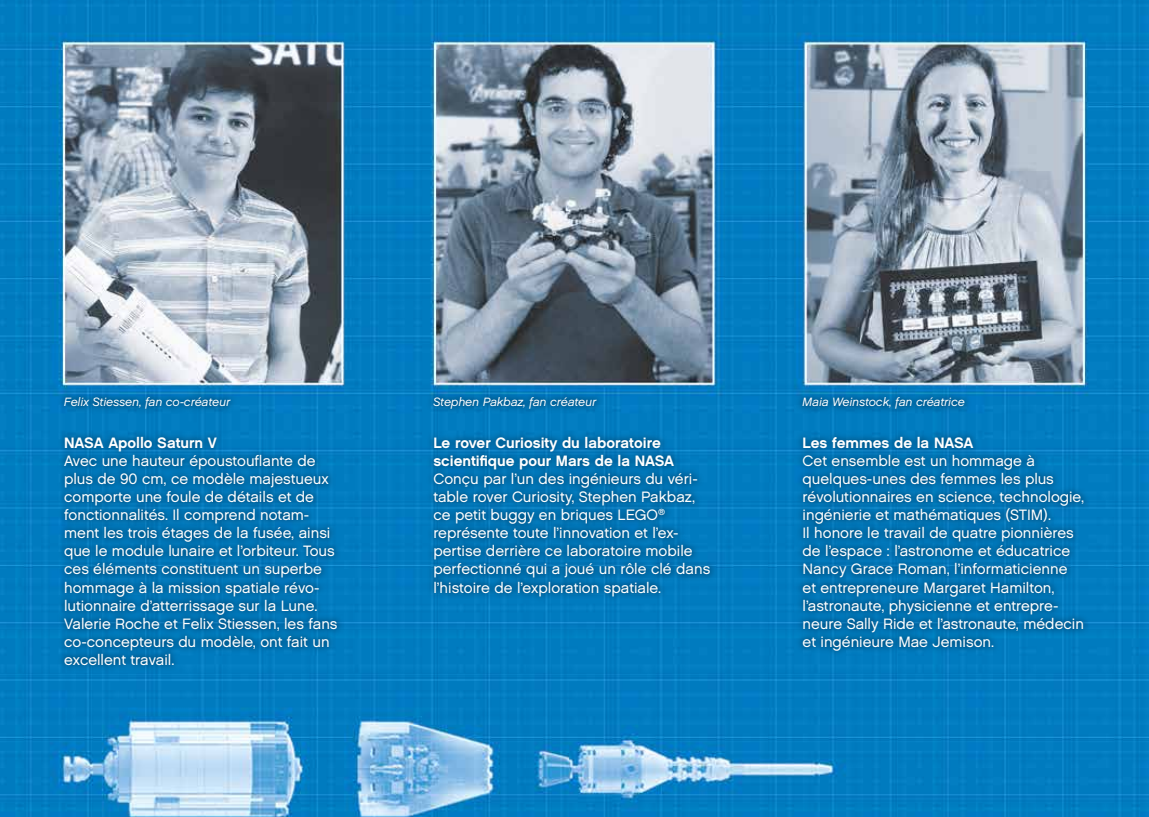
<style>
.page{position:relative;width:1149px;height:817px;background:#fff}
.page>*{position:absolute;margin:0;border:0;box-sizing:border-box;transform-origin:0 0}
.t1{font:15px/18px "LEGO Chalet 60";color:#fff}
.t2{font:700 15px/18px "LEGO Chalet 60";color:#fff}
.t3{font:italic 12px "LEGO Chalet 60";color:#fff}
</style>
<div class="page">
<img style="left:0;top:0;width:1148px;height:816px">
<div style="left:57px;top:429px;width:287px;height:242px;background:#004b78;opacity:.75"></div>
<div style="left:426px;top:429px;width:291px;height:173px;background:#004b78;opacity:.75"></div>
<div style="left:795px;top:429px;width:295px;height:228px;background:#004b78;opacity:.75"></div>
<div style="left:57px;top:390px;width:181px;height:26px;background:#004b78;opacity:.75"></div>
<div style="left:426px;top:390px;width:177px;height:25px;background:#004b78;opacity:.75"></div>
<div style="left:795px;top:390px;width:176px;height:26px;background:#004b78;opacity:.75"></div>
<p class="t3" style="left:64px;top:394px;width:168px">Felix Stiessen, fan co-créateur</p>
<p class="t3" style="left:433px;top:394px;width:165px">Stephen Pakbaz, fan créateur</p>
<p class="t3" style="left:802px;top:394px;width:164px">Maia Weinstock, fan créatrice</p>
<p class="t2" style="left:64px;top:434px;width:154px">NASA Apollo Saturn V</p>
<p class="t1" style="left:64px;top:452px;width:275px">Avec une hauteur époustouflante de plus de 90 cm, ce modèle majestueux comporte une foule de détails et de fonctionnalités. Il comprend notam&shy;ment les trois étages de la fusée, ainsi que le module lunaire et l’orbiteur. Tous ces éléments constituent un superbe hommage à la mission spatiale révo&shy;lutionnaire d’atterrissage sur la Lune.<br>Valerie Roche et Felix Stiessen, les fans co-concepteurs du modèle, ont fait un excellent travail.</p>
<p class="t2" style="left:433px;top:434px;width:242px">Le rover Curiosity du laboratoire scientifique pour Mars de la NASA</p>
<p class="t1" style="left:433px;top:470px;width:278px">Conçu par l’un des ingénieurs du véri&shy;table rover Curiosity, Stephen Pakbaz, ce petit buggy en briques LEGO<sup>® </sup>représente toute l’innovation et l’ex&shy;pertise derrière ce laboratoire mobile perfectionné qui a joué un rôle clé dans l’histoire de l’exploration spatiale.</p>
<p class="t2" style="left:802px;top:434px;width:172px">Les femmes de la NASA</p>
<p class="t1" style="left:802px;top:452px;width:283px">Cet ensemble est un hommage à quelques-unes des femmes les plus révolutionnaires en science, technologie, ingénierie et mathématiques (STIM).<br>Il honore le travail de quatre pionnières de l’espace : l’astronome et éducatrice Nancy Grace Roman, l’informaticienne et entrepreneure Margaret Hamilton, l’astronaute, physicienne et entrepre&shy;neure Sally Ride et l’astronaute, médecin et ingénieure Mae Jemison.</p>
</div>
